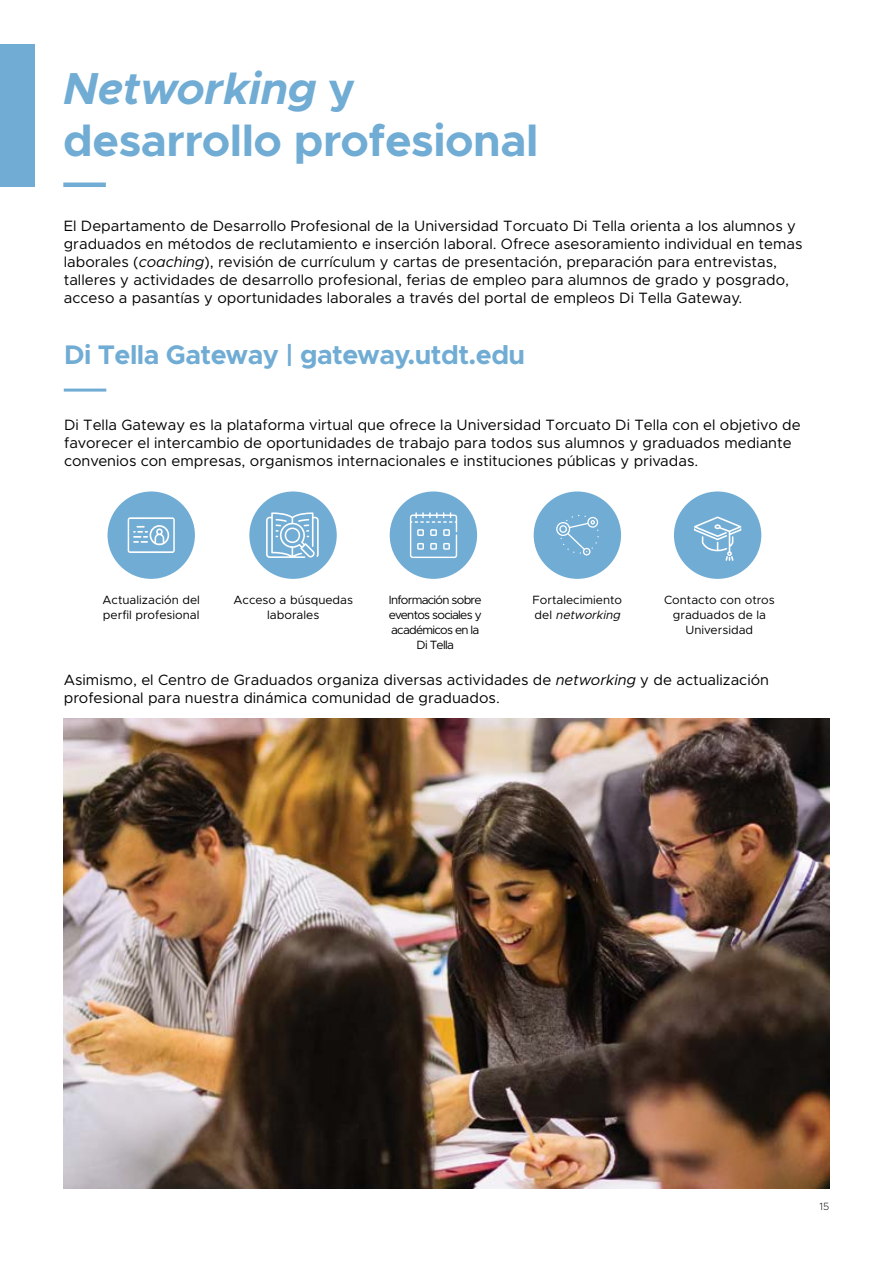
<style>
.page{position:relative;width:893px;height:1263px;background:#fff}
.page>*{position:absolute;margin:0;border:0;box-sizing:border-box;transform-origin:0 0}
.t1{font:700 45px/52.5px "Metropolis";letter-spacing:-.01em;color:#70acd4}
.t2{font:700 27px "Metropolis";letter-spacing:-.02em;color:#70acd4}
.t3{font:15px/18px "Metropolis";color:#000}
.t4{font:12px/15px "Metropolis";color:#000}
.t5{font:12px/15px "Metropolis";letter-spacing:-.06em;color:#000;text-align:center}
.t6{font:200 10.5px "Metropolis";color:#000}
.s1{font-style:italic}
</style>
<div class="page">
<img style="left:64px;top:719px;width:765px;height:469px">
<div style="left:108px;top:491px;width:87px;height:88px;background:#70acd4;border-radius:50%"></div>
<svg style="left:128px;top:517px;width:47px;height:36px"></svg>
<div style="left:249px;top:491px;width:88px;height:88px;background:#70acd4;border-radius:50%"></div>
<svg style="left:266px;top:512px;width:53px;height:46px"></svg>
<div style="left:390px;top:491px;width:87px;height:88px;background:#70acd4;border-radius:50%"></div>
<svg style="left:410px;top:512px;width:47px;height:46px"></svg>
<div style="left:534px;top:491px;width:87px;height:88px;background:#70acd4;border-radius:50%"></div>
<svg style="left:556px;top:515px;width:43px;height:40px"></svg>
<div style="left:674px;top:491px;width:87px;height:88px;background:#70acd4;border-radius:50%"></div>
<svg style="left:694px;top:516px;width:47px;height:45px"></svg>
<hr style="left:64px;top:389px;width:42px;height:3px;background:#70acd4">
<div style="left:0;top:44px;width:35px;height:143px;background:#70acd4"></div>
<hr style="left:63px;top:183px;width:43px;height:4px;background:#70acd4">
<h1 class="t1" style="left:63px;top:62px;width:477px"><span class="s1">Networking</span> y desarrollo profesional</h1>
<p class="t3" style="left:64px;top:217px;width:740px">El Departamento de Desarrollo Profesional de la Universidad Torcuato Di Tella orienta a los alumnos y graduados en métodos de reclutamiento e inserción laboral. Ofrece asesoramiento individual en temas laborales (<span class="s1">coaching</span>), revisión de currículum y cartas de presentación, preparación para entrevistas, talleres y actividades de desarrollo profesional, ferias de empleo para alumnos de grado y posgrado, acceso a pasantías y oportunidades laborales a través del portal de empleos Di Tella Gateway.</p>
<h2 class="t2" style="left:64px;top:337px;width:463px">Di Tella Gateway | gateway.utdt.edu</h2>
<p class="t3" style="left:64px;top:415px;width:738px">Di Tella Gateway es la plataforma virtual que ofrece la Universidad Torcuato Di Tella con el objetivo de favorecer el intercambio de oportunidades de trabajo para todos sus alumnos y graduados mediante convenios con empresas, organismos internacionales e instituciones públicas y privadas.</p>
<p class="t4" style="left:103px;top:593px;width:99px">Actualización del perfil profesional</p>
<p class="t4" style="left:233px;top:593px;width:121px;text-align:center">Acceso a búsquedas laborales</p>
<p class="t5" style="left:389px;top:593px;width:94px">Información sobre eventos sociales y académicos en la<br>Di Tella</p>
<p class="t4" style="left:533px;top:593px;width:92px">Fortalecimiento d e l <span class="s1">networking</span></p>
<p class="t4" style="left:664px;top:593px;width:112px;text-align:center">Contacto con otros graduados de la<br>Universidad</p>
<p class="t3" style="left:64px;top:671px;width:707px">Asimismo, el Centro de Graduados organiza diversas actividades de <span class="s1">networking</span> y de actualización profesional para nuestra dinámica comunidad de graduados.</p>
<p class="t6" style="left:819px;top:1199px;width:11px">15</p>
</div>
